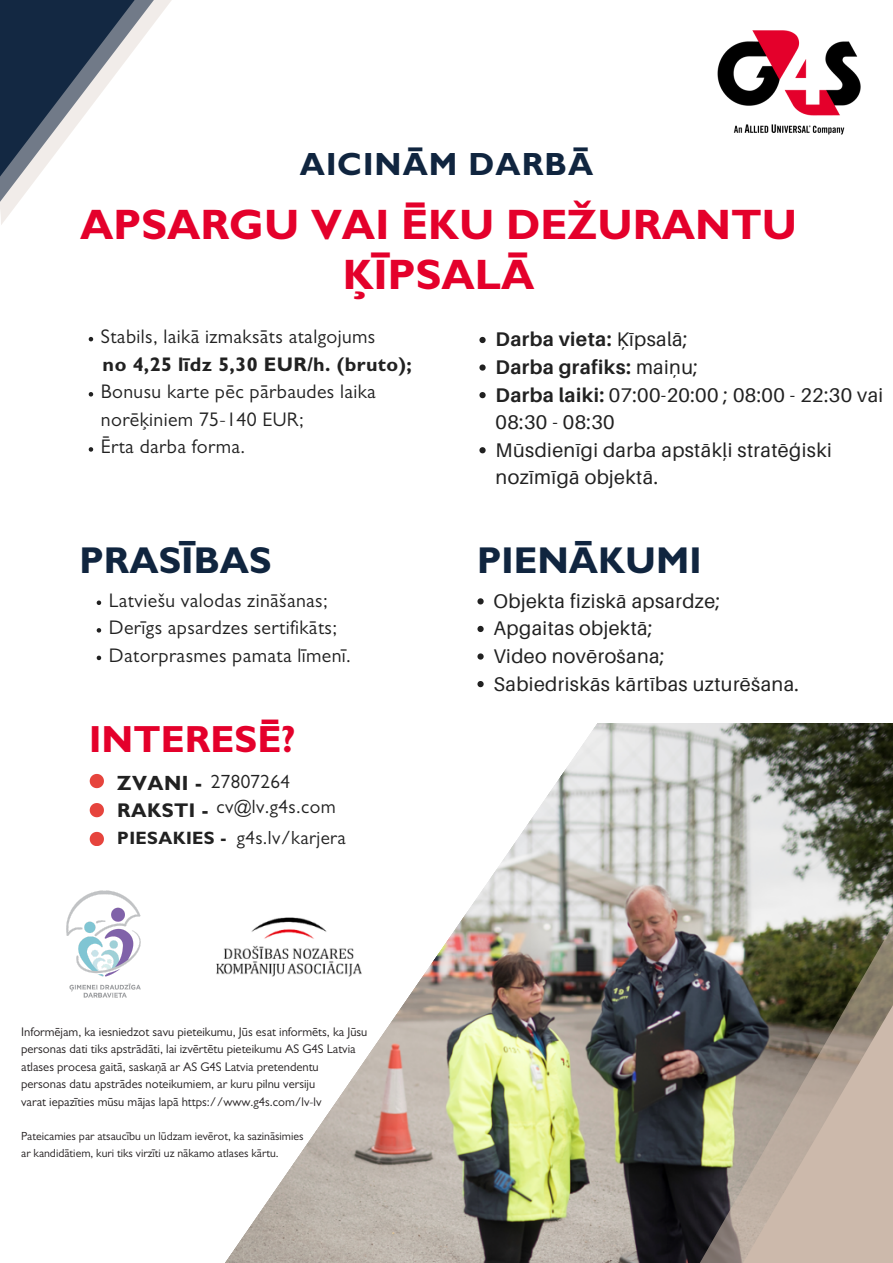
<style>
.page{position:relative;width:893px;height:1263px;background:#fff}
.page>*{position:absolute;margin:0;border:0;box-sizing:border-box;transform-origin:0 0}
.t1{font:700 42.75px/49.5px "Gill Sans";color:#e4002b;text-align:center}
.t2{font:700 37.95px "Gill Sans";color:#e4002b}
.t3{font:700 37.5px "Gill Sans";color:#10253f}
.t4{font:700 32.25px "Gill Sans";letter-spacing:.03em;color:#10253f}
.t5{font:700 20.7px "Gill Sans";letter-spacing:.02em;color:#212121}
.t6{font:700 19.88px "Gill Sans";letter-spacing:.02em;color:#212121}
.t7{font:19.73px/27.6px "Aileron";letter-spacing:.02em;color:#212121}
.t8{font:19.73px/27.6px "Gill Sans";letter-spacing:.02em;color:#212121}
.t9{font:700 19.73px "Aileron";letter-spacing:.02em;color:#212121}
.t10{font:700 19.73px "Gill Sans";letter-spacing:.02em;color:#212121}
.t11{font:19.27px "Gill Sans";letter-spacing:.02em;color:#212121}
.t12{font:19.2px "Gill Sans";letter-spacing:.02em;color:#212121}
.t13{font:19.12px "Gill Sans";letter-spacing:.02em;color:#212121}
.t14{font:700 17.92px "Gill Sans";letter-spacing:.02em;color:#212121}
.t15{font:12.6px "Gill Sans";color:#231f20}
.t16{font:11.77px "Gill Sans";color:#231f20}
.s1{font-weight:400}
.s2{font-weight:700}
</style>
<div class="page">
<img style="left:639px;top:723px;width:254px;height:152px">
<svg style="left:639px;top:875px;width:254px;height:35px;background:#c5c2bd"></svg>
<img style="left:639px;top:910px;width:254px;height:353px">
<svg style="left:88px;top:448px;width:551px;height:815px"></svg>
<img style="left:717px;top:31px;width:144px;height:103px">
<img style="left:66px;top:879px;width:103px;height:130px">
<img style="left:200px;top:899px;width:177px;height:90px">
<svg style="left:0;top:0;width:172px;height:225px"></svg>
<svg style="left:89px;top:337px;width:4px;height:4px"></svg>
<svg style="left:89px;top:392px;width:4px;height:4px"></svg>
<svg style="left:89px;top:447px;width:4px;height:5px"></svg>
<svg style="left:479px;top:337px;width:6px;height:6px"></svg>
<svg style="left:479px;top:364px;width:6px;height:7px"></svg>
<svg style="left:479px;top:392px;width:6px;height:6px"></svg>
<svg style="left:479px;top:447px;width:6px;height:6px"></svg>
<svg style="left:97px;top:600px;width:4px;height:5px"></svg>
<svg style="left:97px;top:628px;width:4px;height:5px"></svg>
<svg style="left:97px;top:656px;width:4px;height:4px"></svg>
<svg style="left:477px;top:598px;width:6px;height:6px"></svg>
<svg style="left:477px;top:626px;width:6px;height:6px"></svg>
<svg style="left:477px;top:653px;width:6px;height:7px"></svg>
<svg style="left:477px;top:681px;width:6px;height:6px"></svg>
<svg style="left:90px;top:774px;width:14px;height:14px"></svg>
<svg style="left:90px;top:803px;width:14px;height:14px"></svg>
<svg style="left:90px;top:832px;width:14px;height:14px"></svg>
<h1 class="t4" style="left:300px;top:153px;width:295px">AICINĀM DARBĀ</h1>
<h6 class="t1" style="left:80px;top:207px;width:718px">APSARGU VAI ĒKU DEŽURANTU<br>ĶĪPSALĀ</h6>
<h5 class="t8" style="left:101px;top:326px;width:276px">Stabils, laikā izmaksāts atalgojums</h5>
<h6 class="t10" style="left:103px;top:357px;width:311px">no 4,25 līdz 5,30 EUR/h. (bruto);</h6>
<h6 class="t8" style="left:101px;top:381px;width:276px">Bonusu karte pēc pārbaudes laika norēķiniem 75-140 EUR;</h6>
<h6 class="t8" style="left:101px;top:436px;width:146px">Ērta darba forma.</h6>
<h6 class="t9" style="left:495px;top:327px;width:193px">Darba vieta: <span class="s1">Ķīpsalā;</span></h6>
<h6 class="t9" style="left:495px;top:355px;width:204px">Darba grafiks: <span class="s1">maiņu;</span></h6>
<h6 class="t7" style="left:495px;top:380px;width:389px"><span class="s2">Darba laiki:</span> 07:00-20:00 ; 08:00 - 22:30 vai<br>08:30 - 08:30</h6>
<h2 class="t7" style="left:495px;top:436px;width:338px">Mūsdienīgi darba apstākļi stratēģiski nozīmīgā objektā.</h2>
<p class="t3" style="left:79px;top:547px;width:194px">PRASĪBAS</p>
<p class="t3" style="left:477px;top:547px;width:226px">PIENĀKUMI</p>
<h4 class="t8" style="left:109px;top:589px;width:220px">Latviešu valodas zināšanas;</h4>
<h6 class="t8" style="left:109px;top:617px;width:230px">Derīgs apsardzes sertifikāts;</h6>
<h6 class="t8" style="left:109px;top:644px;width:244px">Datorprasmes pamata līmenī.</h6>
<h4 class="t7" style="left:493px;top:587px;width:228px">Objekta fiziskā apsardze;</h4>
<p class="t7" style="left:493px;top:614px;width:160px">Apgaitas objektā;</p>
<p class="t7" style="left:493px;top:642px;width:172px">Video novērošana;</p>
<h6 class="t7" style="left:493px;top:669px;width:307px">Sabiedriskās kārtības uzturēšana.</h6>
<p class="t2" style="left:89px;top:726px;width:208px">INTERESĒ?</p>
<p class="t5" style="left:117px;top:775px;width:86px">ZVANI -</p>
<h2 class="t12" style="left:211px;top:775px;width:81px">27807264</h2>
<h6 class="t6" style="left:117px;top:803px;width:93px">RAKSTI -</h6>
<h6 class="t11" style="left:217px;top:800px;width:120px">cv@lv.g4s.com</h6>
<h6 class="t14" style="left:117px;top:832px;width:111px">PIESAKIES -</h6>
<h2 class="t13" style="left:237px;top:831px;width:110px">g4s.lv/karjera</h2>
<p class="t15" style="left:21px;top:1027px;width:348px">Informējam, ka iesniedzot savu pieteikumu, Jūs esat informēts, ka Jūsu</p>
<p class="t15" style="left:21px;top:1045px;width:336px">personas dati tiks apstrādāti, lai izvērtētu pieteikumu AS G4S Latvia</p>
<p class="t15" style="left:21px;top:1062px;width:299px">atlases procesa gaitā, saskaņā ar AS G4S Latvia pretendentu</p>
<p class="t15" style="left:21px;top:1079px;width:295px">personas datu apstrādes noteikumiem, ar kuru pilnu versiju</p>
<p class="t15" style="left:21px;top:1097px;width:302px">varat iepazīties mūsu mājas lapā https://www.g4s.com/lv-lv</p>
<p class="t16" style="left:21px;top:1132px;width:284px">Pateicamies par atsaucību un lūdzam ievērot, ka sazināsimies</p>
<p class="t16" style="left:21px;top:1149px;width:259px">ar kandidātiem, kuri tiks virzīti uz nākamo atlases kārtu.</p>
</div>
